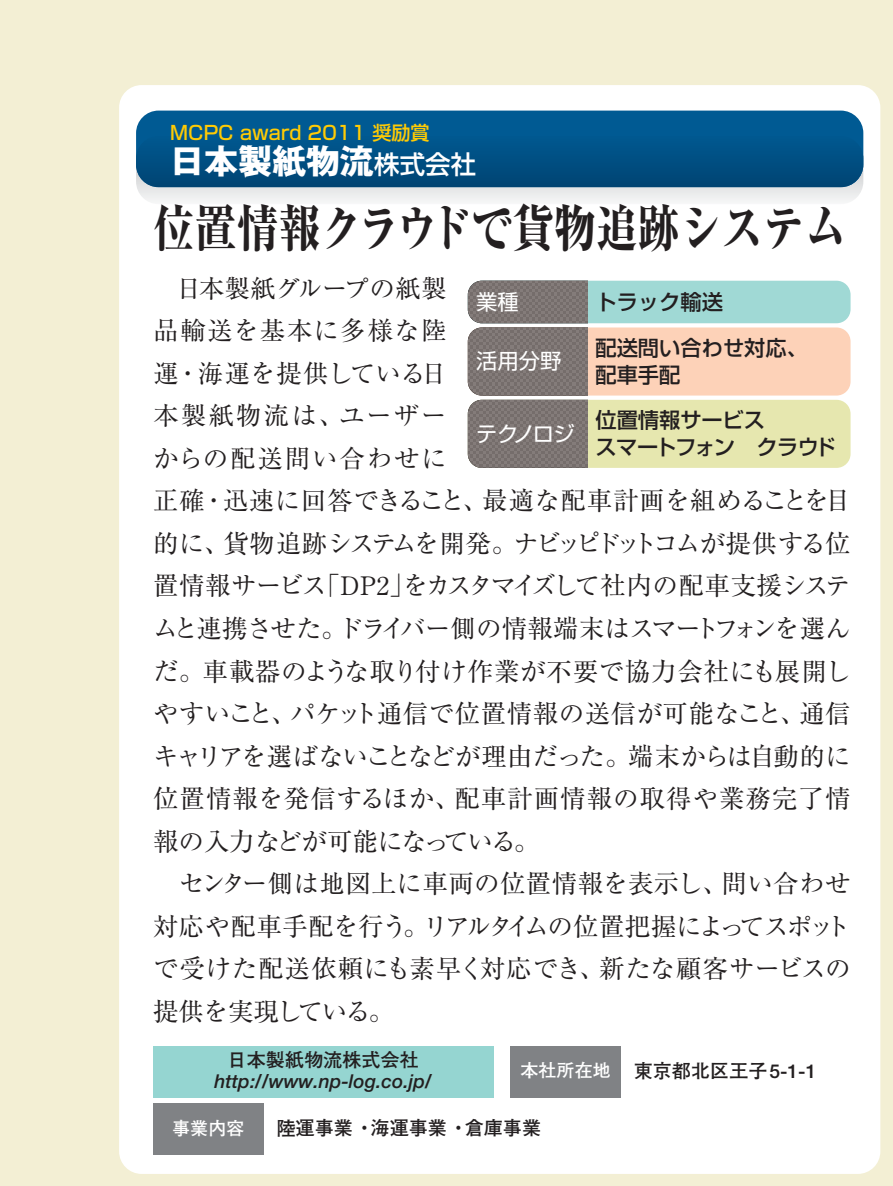
<style>
.page{position:relative;width:893px;height:1186px;background:#f3efd4}
.page>*{position:absolute;margin:0;border:0;box-sizing:border-box;transform-origin:0 0}
.t1{font:800 51px "Ryumin";color:#231f20;scale:.82 1}
.t2{font:700 33.9px "Gothic MB101";color:#fff}
.t3{font:25.5px/42.6px "Ryumin";letter-spacing:.005em;color:#231f20}
.t4{font:500 21.3px/27.6px "Shin Go";letter-spacing:-.02em;color:#231f20}
.t5{font:500 21.3px/27.6px "Shin Go";color:#231f20}
.t6{font:21.3px "Shin Go";letter-spacing:-.015em;color:#fff}
.t7{font:700 19.2px "Futo Go B101";color:#231f20}
.t8{font:italic 500 19.2px "Helvetica Neue";color:#231f20}
.t9{font:500 19.2px "Shin Go";color:#ffcb04}
.t10{font:700 18px "Futo Go B101";color:#fff}
.s1{font-family:"Shin Go";font-weight:500;font-size:25.5px}
.s2{font-size:18px;color:#fff}
</style>
<div class="page">
<div style="left:119px;top:85px;width:761px;height:1089px;background:#fff;border-radius:22px"></div>
<div style="left:510px;top:1046px;width:111px;height:51px;background:#808285"></div>
<div style="left:153px;top:1103px;width:111px;height:51px;background:#808285"></div>
<div style="left:136px;top:136px;width:727px;height:68px;background:linear-gradient(to right,#edeeee,#ecedee);border-radius:22px"></div>
<div style="left:136px;top:111px;width:727px;height:76px;background:#005a93;border-radius:22px"></div>
<div style="left:136px;top:136px;width:727px;height:51px;background:linear-gradient(to right,#004e82,#004e82);border-radius:22px"></div>
<div style="left:153px;top:1046px;width:340px;height:51px;background:#95d5d1"></div>
<div style="left:468px;top:281px;width:382px;height:42px;background:#a0d9d5;border-radius:14px"></div>
<img style="left:468px;top:281px;width:120px;height:42px">
<div style="left:468px;top:327px;width:382px;height:68px;background:#fdd2b8;border-radius:14px"></div>
<img style="left:468px;top:327px;width:120px;height:68px">
<div style="left:468px;top:400px;width:382px;height:68px;background:#e6e7af;border-radius:14px"></div>
<img style="left:468px;top:400px;width:120px;height:68px">
<p class="t9" style="left:170px;top:125px;width:261px">MCPC award 2011 奨励賞</p>
<h2 class="t2" style="left:170px;top:149px;width:308px">日本製紙物流<span class="s1">株式会社</span></h2>
<h1 class="t1" style="left:153px;top:210px;width:848px">位置情報クラウドで貨物追跡システム</h1>
<p class="t3" style="left:153px;top:270px;width:699px;text-indent:23px">日本製紙グループの紙製<br>品輸送を基本に多様な陸<br>運・海運を提供している日<br>本製紙物流は、ユーザー<br>からの配送問い合わせに<br>正確・迅速に回答できること、最適な配車計画を組めることを目的に、貨物追跡システムを開発。ナビッピドットコムが提供する位置情報サービス「DP2」をカスタマイズして社内の配車支援システムと連携させた。ドライバー側の情報端末はスマートフォンを選んだ。車載器のような取り付け作業が不要で協力会社にも展開しやすいこと、パケット通信で位置情報の送信が可能なこと、通信キャリアを選ばないことなどが理由だった。端末からは自動的に位置情報を発信するほか、配車計画情報の取得や業務完了情報の入力などが可能になっている。</p>
<p class="t3" style="left:153px;top:865px;width:699px;text-align:justify;text-indent:26px">センター側は地図上に車両の位置情報を表示し、問い合わせ対応や配車手配を行う。リアルタイムの位置把握によってスポットで受けた配送依頼にも素早く対応でき、新たな顧客サービスの提供を実現している。</p>
<p class="t7" style="left:520px;top:1063px;width:297px"><span class="s2">本社所在地</span> 東京都北区王子5-1-1</p>
<p class="t10" style="left:172px;top:1121px;width:74px">事業内容</p>
<p class="t6" style="left:476px;top:294px;width:44px">業種</p>
<p class="t5" style="left:595px;top:290px;width:129px">トラック輸送</p>
<p class="t5" style="left:595px;top:336px;width:214px">配送問い合わせ対応、配車手配</p>
<p class="t6" style="left:476px;top:353px;width:87px">活用分野</p>
<p class="t4" style="left:595px;top:408px;width:242px">位置情報サービス　<br>スマートフォン　クラウド</p>
<p class="t6" style="left:476px;top:425px;width:100px">テクノロジ</p>
<p class="t7" style="left:227px;top:1052px;width:193px">日本製紙物流株式会社</p>
<p class="t8" style="left:215px;top:1074px;width:219px">http://www.np-log.co.jp/</p>
<p class="t7" style="left:276px;top:1120px;width:266px">陸運事業・海運事業・倉庫事業</p>
</div>
